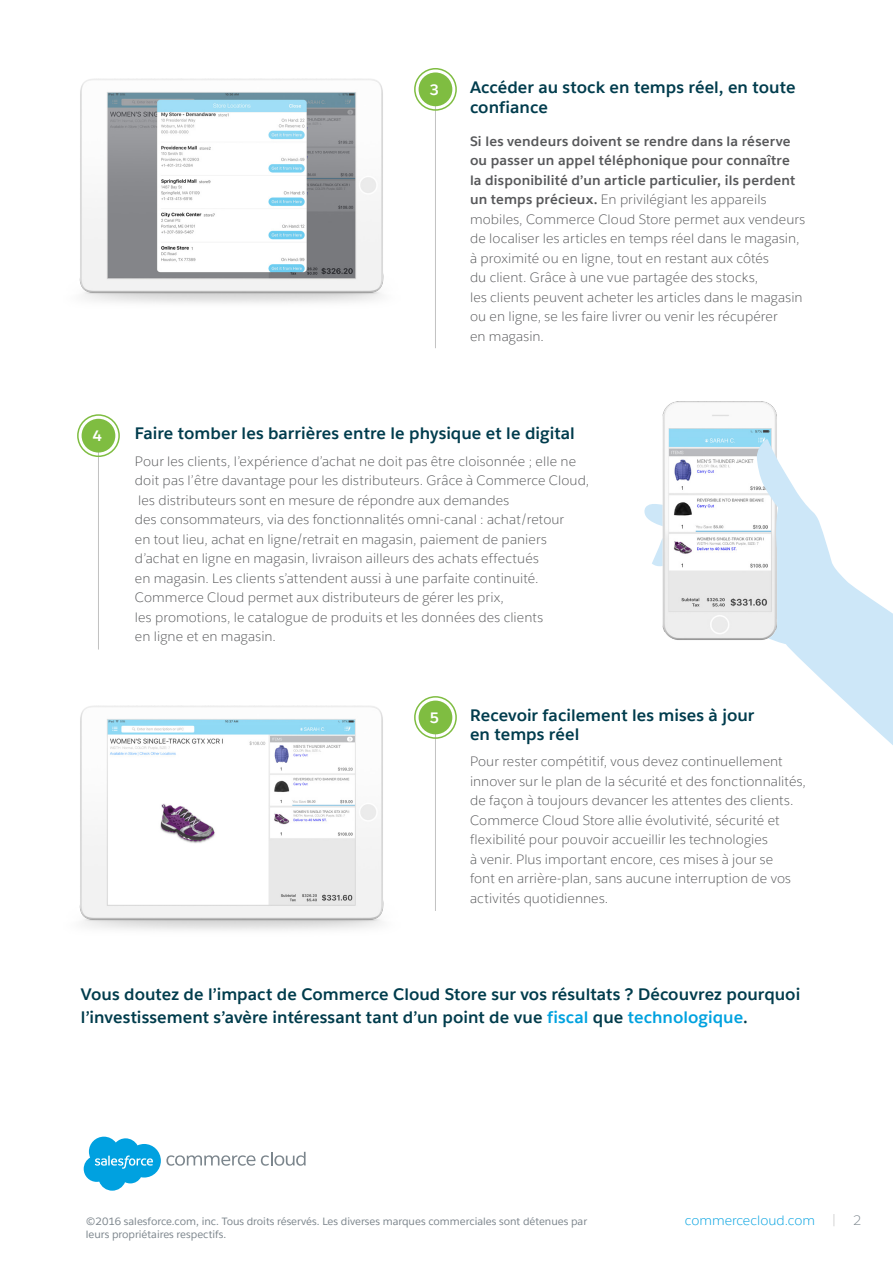
<style>
.page{position:relative;width:893px;height:1263px;background:#fff}
.page>*{position:absolute;margin:0;border:0;box-sizing:border-box;transform-origin:0 0}
.Body{font:700 16.5px/22.5px "Salesforce Sans";color:#003c4c}
.Body-2{font:700 16.5px/19.5px "Salesforce Sans";color:#003c4d}
.t1{font:700 15px "Salesforce Sans";color:#fff}
.Body-3{font:300 13.5px/19.5px "Salesforce Sans";letter-spacing:.005em;color:#57585a}
.t2{font:300 13.5px "Salesforce Sans";color:#00a1e0}
.t3{font:10.5px/12.6px "Salesforce Sans";color:#7c858c}
.s1{font-weight:700}
.s2{color:#00a2df}
.s3{color:#c2c2c2}
.s4{color:#7c868d}
</style>
<div class="page">
<svg style="left:857px;top:712px;width:36px;height:33px"></svg>
<img style="left:647px;top:401px;width:130px;height:239px">
<svg style="left:757px;top:439px;width:136px;height:273px"></svg>
<hr style="left:98px;top:432px;width:1px;height:217px;background:#c2c2c2">
<img style="left:79px;top:78px;width:305px;height:226px">
<hr style="left:435px;top:77px;width:1px;height:271px;background:#c2c2c2">
<img style="left:79px;top:706px;width:305px;height:225px">
<hr style="left:435px;top:704px;width:1px;height:207px;background:#c2c2c2">
<div style="left:419px;top:72px;width:33px;height:34px;background:#7fbd41;border-radius:50%"></div>
<div style="left:414px;top:68px;width:43px;height:43px;border:2px solid #7fbd41;border-radius:50%"></div>
<div style="left:422px;top:75px;width:27px;height:28px;border:2px solid #7fbd41;border-radius:50%"></div>
<div style="left:82px;top:419px;width:33px;height:33px;background:#7fbd41;border-radius:50%"></div>
<div style="left:77px;top:414px;width:43px;height:43px;border:2px solid #7fbd41;border-radius:50%"></div>
<div style="left:85px;top:422px;width:27px;height:27px;border:2px solid #7fbd41;border-radius:50%"></div>
<div style="left:419px;top:701px;width:33px;height:33px;background:#7fbd41;border-radius:50%"></div>
<div style="left:414px;top:696px;width:43px;height:43px;border:2px solid #7fbd41;border-radius:50%"></div>
<div style="left:422px;top:703px;width:27px;height:28px;border:2px solid #7fbd41;border-radius:50%"></div>
<svg style="left:84px;top:1137px;width:171px;height:54px"></svg>
<svg style="left:261px;top:1152px;width:45px;height:14px"></svg>
<p class="t1" style="left:93px;top:426px;width:11px">4</p>
<p class="t1" style="left:430px;top:80px;width:11px">3</p>
<p class="Body-2" style="left:470px;top:78px;width:327px">Accéder au stock en temps réel, en toute confiance</p>
<p class="Body-3" style="left:470px;top:131px;width:337px"><span class="s1">Si les vendeurs doivent se rendre dans la réserve ou passer un appel téléphonique pour connaître<br>la disponibilité d’un article particulier, ils perdent un temps précieux.</span> En privilégiant les appareils mobiles, Commerce Cloud Store permet aux vendeurs de localiser les articles en temps réel dans le magasin, à proximité ou en ligne, tout en restant aux côtés<br>du client. Grâce à une vue partagée des stocks,<br>les clients peuvent acheter les articles dans le magasin ou en ligne, se les faire livrer ou venir les récupérer<br>en magasin.</p>
<p class="Body-2" style="left:135px;top:424px;width:441px">Faire tomber les barrières entre le physique et le digital</p>
<p class="Body-3" style="left:135px;top:451px;width:456px">Pour les clients, l’expérience d’achat ne doit pas être cloisonnée ; elle ne doit pas l’être davantage pour les distributeurs. Grâce à Commerce Cloud, les distributeurs sont en mesure de répondre aux demandes<br>des consommateurs, via des fonctionnalités omni-canal : achat/retour<br>en tout lieu, achat en ligne/retrait en magasin, paiement de paniers d’achat en ligne en magasin, livraison ailleurs des achats effectués<br>en magasin. Les clients s’attendent aussi à une parfaite continuité.<br>Commerce Cloud permet aux distributeurs de gérer les prix,<br>les promotions, le catalogue de produits et les données des clients<br>en ligne et en magasin.</p>
<p class="t1" style="left:430px;top:708px;width:11px">5</p>
<p class="Body-2" style="left:470px;top:705px;width:286px">Recevoir facilement les mises à jour en temps réel</p>
<p class="Body-3" style="left:470px;top:752px;width:338px">Pour rester compétitif, vous devez continuellement innover sur le plan de la sécurité et des fonctionnalités, de façon à toujours devancer les attentes des clients.<br>Commerce Cloud Store allie évolutivité, sécurité et flexibilité pour pouvoir accueillir les technologies<br>à venir. Plus important encore, ces mises à jour se<br>font en arrière-plan, sans aucune interruption de vos activités quotidiennes.</p>
<p class="Body" style="left:81px;top:983px;width:721px">Vous doutez de l’impact de Commerce Cloud Store sur vos résultats ? Découvrez pourquoi l’investissement s’avère intéressant tant d’un point de vue <span class="s2">fiscal</span> que <span class="s2">technologique</span>.</p>
<p class="t3" style="left:86px;top:1215px;width:503px">©2016 salesforce.com, inc. Tous droits réservés. Les diverses marques commerciales sont détenues par leurs propriétaires respectifs.</p>
<p class="t2" style="left:685px;top:1212px;width:178px">commercecloud.com <span class="s3">|</span> <span class="s4">2</span></p>
</div>
